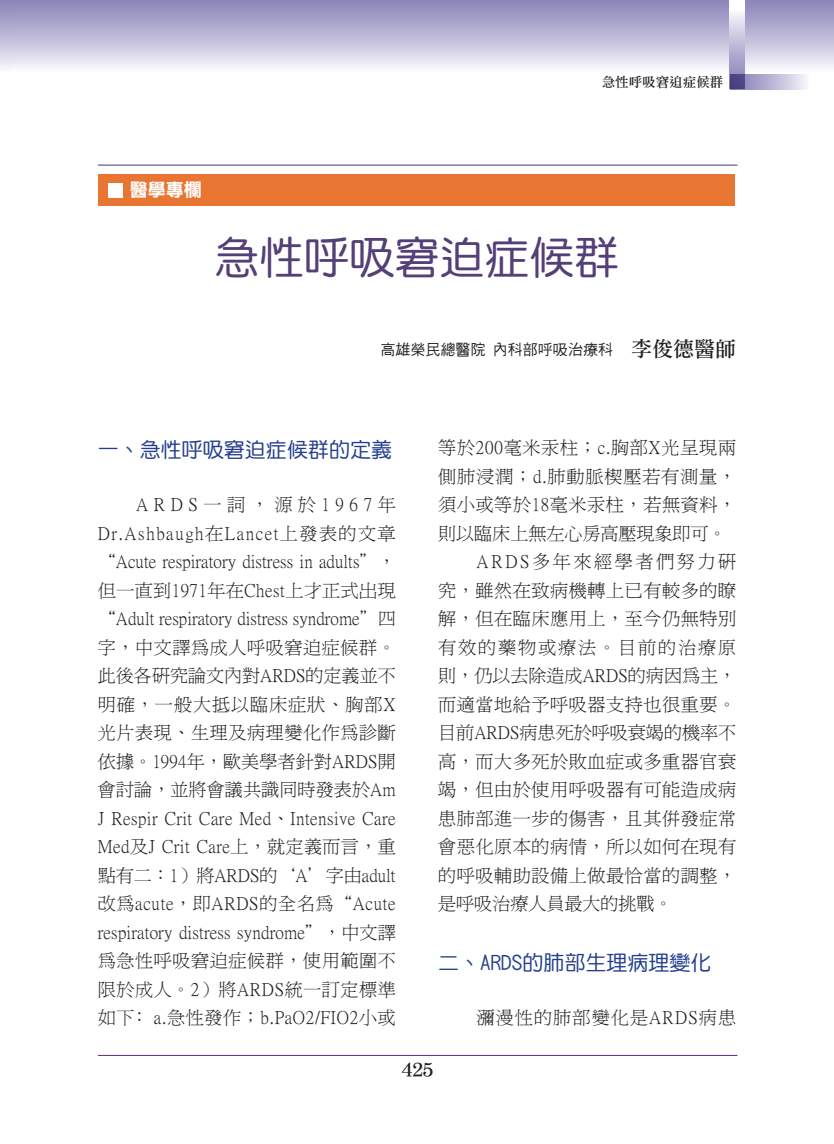
<style>
.page{position:relative;width:834px;height:1144px;background:#fff}
.page>*{position:absolute;margin:0;border:0;box-sizing:border-box;transform-origin:0 0}
.t1{font:45px "DF Yuan W5 WIN BF";color:#543f77}
.t2{font:21px "DF Yuan W5 WIN BF";color:#253f8e}
.t3{font:18px/28.5px "P Ming Li U";letter-spacing:.035em;color:#231f20;text-align:justify}
.t4{font:18px "P Ming Li U";color:#231f20}
.t5{font:18px "P Ming Li U";letter-spacing:.11em;color:#231f20}
.t6{font:18px "P Ming Li U";letter-spacing:.065em;color:#231f20}
.t7{font:18px "P Ming Li U";letter-spacing:.145em;color:#231f20}
.t8{font:18px "DF Li Hei W7 WIN BF";color:#fff}
.t9{font:18px "DF Li Song W7 WINP BF";color:#231f20}
.t10{font:15px "DF Hei W5 WIN BF";color:#231f20}
.t11{font:13.5px "DF Li Song W5 WINP BF";color:#231f20}
.s1{font-family:"DF Li Song W5 WIN BF";font-size:21px}
</style>
<div class="page">
<svg style="left:0;top:0;width:13px;height:68px"></svg>
<div style="left:13px;top:0;width:820px;height:88px;background:linear-gradient(to bottom,#8a83b8,#fff)"></div>
<svg style="left:729px;top:0;width:15px;height:89px"></svg>
<svg style="left:730px;top:74px;width:96px;height:15px"></svg>
<hr style="left:98px;top:1055px;width:639px;height:1px;background:#6b357f">
<hr style="left:98px;top:165px;width:639px;height:1px;background:#543f77">
<div style="left:98px;top:174px;width:636px;height:32px;background:#e87532"></div>
<div style="left:108px;top:183px;width:15px;height:15px;background:#fff"></div>
<p class="t11" style="left:601px;top:75px;width:123px">急性呼吸窘迫症候群</p>
<p class="t8" style="left:130px;top:180px;width:73px">醫學專欄</p>
<h1 class="t1" style="left:214px;top:235px;width:406px">急性呼吸窘迫症候群</h1>
<p class="t10" style="left:380px;top:342px;width:357px">高雄榮民總醫院 內科部呼吸治療科 <span class="s1">李俊德醫師</span></p>
<p class="t2" style="left:98px;top:439px;width:295px">一、急性呼吸窘迫症候群的定義</p>
<p class="t3" style="left:98px;top:491px;width:299px;text-indent:38px">ARDS一詞，源於1967年Dr.Ashbaugh在Lancet上發表的文章“Acute respiratory distress in adults”，但一直到1971年在Chest上才正式出現“Adult respiratory distress syndrome”四字，中文譯為成人呼吸窘迫症候群。此後各研究論文內對ARDS的定義並不明確，一般大抵以臨床症狀、胸部X光片表現、生理及病理變化作為診斷依據。1994年，歐美學者針對ARDS開會討論，並將會議共識同時發表於Am J Respir Crit Care Med、Intensive Care Med及J Crit Care上，就定義而言，重點有二︰1）將ARDS的‘A’字由adult改為acute，即ARDS的全名為“Acute respiratory distress syndrome”，中文譯為急性呼吸窘迫症候群，使用範圍不限於成人。2）將ARDS統一訂定標準如下﹕a.急性發作；b.PaO2/FIO2小或</p>
<p class="t3" style="left:438px;top:433px;width:299px">等於200毫米汞柱；c.胸部X光呈現兩</p>
<p class="t3" style="left:438px;top:462px;width:299px">側肺浸潤；d.肺動脈楔壓若有測量，</p>
<p class="t3" style="left:438px;top:490px;width:299px">須小或等於18毫米汞柱，若無資料，</p>
<p class="t4" style="left:438px;top:524px;width:289px">則以臨床上無左心房高壓現象即可。</p>
<p class="t7" style="left:476px;top:553px;width:261px">ARDS多年來經學者們努力研</p>
<p class="t3" style="left:438px;top:576px;width:299px">究，雖然在致病機轉上已有較多的瞭</p>
<p class="t3" style="left:438px;top:604px;width:299px">解，但在臨床應用上，至今仍無特別</p>
<p class="t5" style="left:438px;top:638px;width:299px">有效的藥物或療法。目前的治療原</p>
<p class="t4" style="left:438px;top:667px;width:299px">則，仍以去除造成ARDS的病因為主，</p>
<p class="t3" style="left:438px;top:690px;width:299px">而適當地給予呼吸器支持也很重要。</p>
<p class="t4" style="left:438px;top:724px;width:299px">目前ARDS病患死於呼吸衰竭的機率不</p>
<p class="t3" style="left:438px;top:747px;width:299px">高，而大多死於敗血症或多重器官衰</p>
<p class="t3" style="left:438px;top:775px;width:299px">竭，但由於使用呼吸器有可能造成病</p>
<p class="t3" style="left:438px;top:804px;width:299px">患肺部進一步的傷害，且其併發症常</p>
<p class="t3" style="left:438px;top:832px;width:299px">會惡化原本的病情，所以如何在現有</p>
<p class="t3" style="left:438px;top:861px;width:299px">的呼吸輔助設備上做最恰當的調整，</p>
<p class="t4" style="left:438px;top:895px;width:235px">是呼吸治療人員最大的挑戰。</p>
<p class="t2" style="left:438px;top:952px;width:274px">二、ARDS的肺部生理病理變化</p>
<p class="t6" style="left:476px;top:1009px;width:261px">瀰漫性的肺部變化是ARDS病患</p>
<p class="t9" style="left:402px;top:1061px;width:33px">425</p>
</div>
